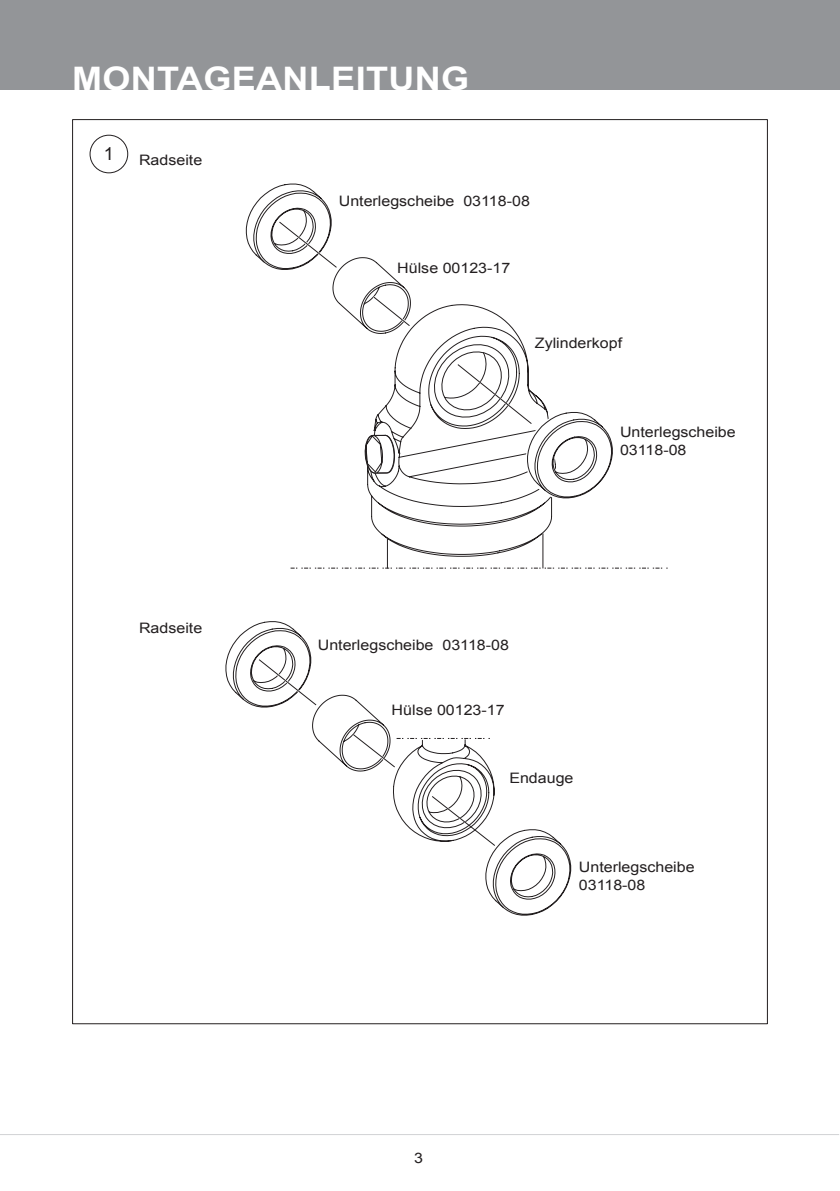
<style>
.page{position:relative;width:840px;height:1191px;background:#fff}
.page>*{position:absolute;margin:0;border:0;box-sizing:border-box;transform-origin:0 0}
.t1{font:700 32.4px "Arial";letter-spacing:.01em;color:#fff;scale:1.11 1}
.t2{font:18px "Arial";color:#231f20}
.t3{font:14.4px/18px "Arial";color:#231f20;scale:1.11 1}
</style>
<div class="page">
<div style="left:0;top:0;width:839px;height:90px;background:#939598"></div>
<hr style="left:0;top:1134px;width:838px;height:1px;background:#d1d2d4">
<svg style="left:246px;top:184px;width:297px;height:384px"></svg>
<svg style="left:370px;top:294px;width:42px;height:34px"></svg>
<svg style="left:276px;top:219px;width:63px;height:51px"></svg>
<svg style="left:290px;top:568px;width:378px;height:1px"></svg>
<svg style="left:225px;top:621px;width:347px;height:295px"></svg>
<svg style="left:444px;top:352px;width:169px;height:150px"></svg>
<div style="left:89px;top:135px;width:39px;height:38px;border:1px solid #231f20;border-radius:50%"></div>
<h1 class="t1" style="left:72px;top:57px;width:189px">MONTAGEANL</h1>
<h1 class="t1" style="left:331px;top:57px;width:126px">EITUNG</h1>
<p class="t2" style="left:104px;top:142px;width:12px">1</p>
<p class="t3" style="left:139px;top:151px;width:58px">Radseite</p>
<p class="t3" style="left:139px;top:619px;width:58px">Radseite</p>
<p class="t3" style="left:338px;top:192px;width:174px">Unterlegscheibe 03118-08</p>
<p class="t3" style="left:397px;top:259px;width:103px">Hülse 00123-17</p>
<p class="t3" style="left:534px;top:334px;width:80px">Zylinderkopf</p>
<p class="t3" style="left:619px;top:423px;width:106px">Unterlegscheibe<br>03118-08</p>
<p class="t3" style="left:317px;top:636px;width:174px">Unterlegscheibe 03118-08</p>
<p class="t3" style="left:391px;top:701px;width:103px">Hülse 00123-17</p>
<p class="t3" style="left:509px;top:769px;width:59px">Endauge</p>
<p class="t3" style="left:414px;top:1149px;width:10px">3</p>
<p class="t3" style="left:578px;top:858px;width:106px">Unterlegscheibe<br>03118-08</p>
</div>
